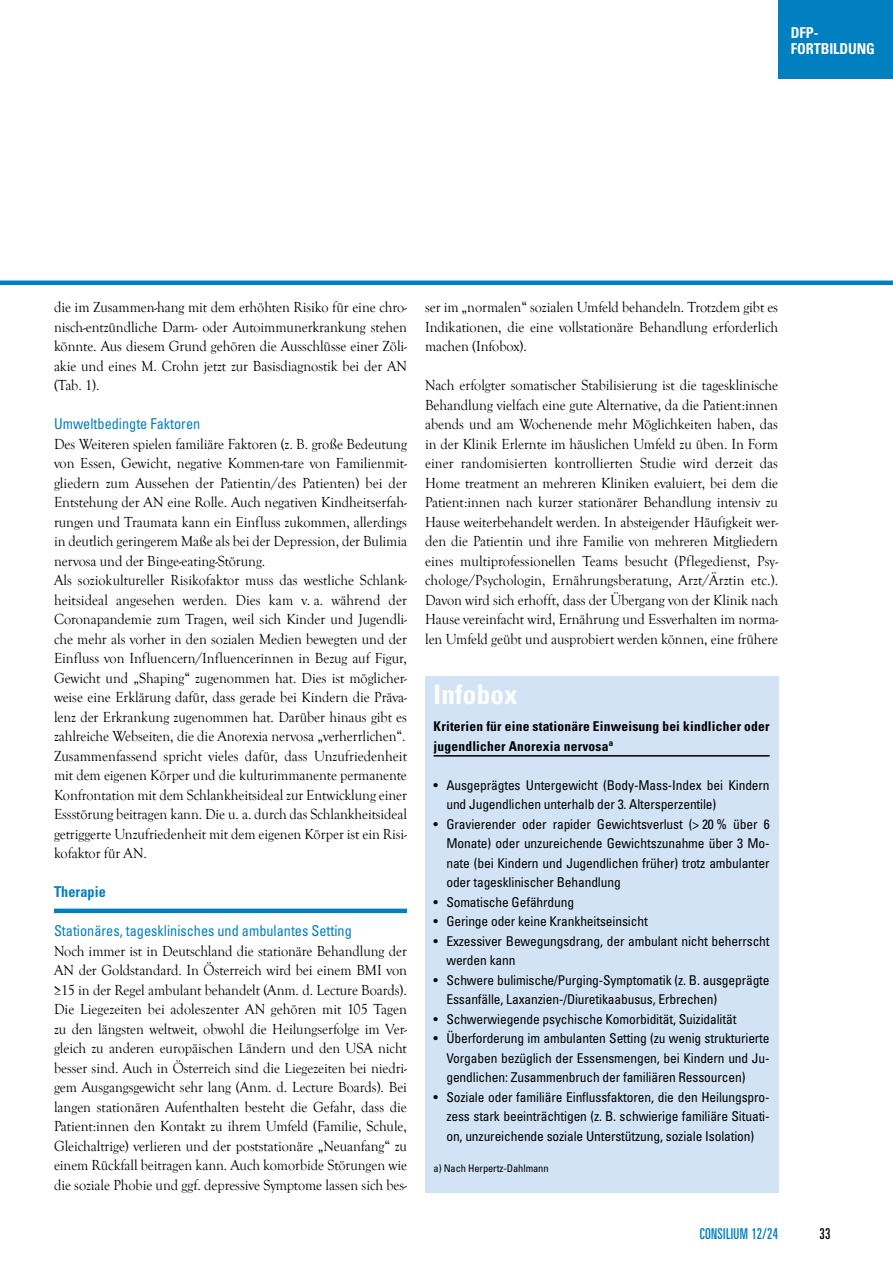
<style>
.page{position:relative;width:893px;height:1263px;background:#fff}
.page>*{position:absolute;margin:0;border:0;box-sizing:border-box;transform-origin:0 0}
.t1{font:700 condensed 27px "Univers LT Std";letter-spacing:.01em;color:#fff}
.t2{font:15px/19.5px "Goudy Old Style T";letter-spacing:-.005em;color:#000;text-align:justify;scale:.95 1}
.t3{font:condensed 15px "Univers LT Std";color:#0080c1;scale:.95 1}
.t4{font:700 condensed 15px/15.5px "Univers LT Std";letter-spacing:-.005em;color:#fff;scale:.95 1}
.t5{font:ultra-condensed 15px "Univers LT Std";letter-spacing:.025em;color:#0080c1;scale:.95 1}
.t6{font:700 condensed 15px "Univers LT Std";letter-spacing:.005em;color:#0080c1;scale:.95 1}
.t7{font:ultra-condensed 15px "Univers LT Std";color:#000;scale:.95 1}
.t8{font:condensed 13.5px/19.5px "Univers LT Std";letter-spacing:-.01em;color:#000}
.t9{font:700 condensed 13.5px/19.5px "Univers LT Std";letter-spacing:.015em;color:#000}
.t10{font:condensed 10.5px "Univers LT Std";letter-spacing:-.01em;color:#000}
</style>
<div class="page">
<hr style="left:54px;top:909px;width:353px;height:4px;background:#0080c1">
<hr style="left:0;top:281px;width:893px;height:4px;background:#0080c1">
<div style="left:778px;top:0;width:115px;height:78px;background:#0080c1"></div>
<div style="left:425px;top:676px;width:353px;height:517px;background:#d1e3f5"></div>
<hr style="left:434px;top:755px;width:336px;height:2px;background:#000">
<p class="t4" style="left:791px;top:25px;width:90px">DFP-<br>FORTBILDUNG</p>
<p class="t2" style="left:54px;top:298px;width:373px">die im Zusammen-hang mit dem erhöhten Risiko für eine chro&shy;nisch-entzündliche Darm- oder Autoimmunerkrankung stehen könnte. Aus diesem Grund gehören die Ausschlüsse einer Zöli&shy;akie und eines M. Crohn jetzt zur Basisdiagnostik bei der AN (Tab. 1).</p>
<p class="t3" style="left:54px;top:414px;width:155px">Umweltbedingte Faktoren</p>
<p class="t2" style="left:54px;top:434px;width:373px;text-align:left">Des Weiteren spielen familiäre Faktoren (z. B. große Bedeutung von Essen, Gewicht, negative Kommen-tare von Familienmit&shy;gliedern zum Aussehen der Patientin/des Patienten) bei der Entstehung der AN eine Rolle. Auch negativen Kindheitserfah&shy;rungen und Traumata kann ein Einfluss zukommen, allerdings in deutlich geringerem Maße als bei der Depression, der Bulimia nervosa und der Binge-eating-Störung.<br>Als soziokultureller Risikofaktor muss das westliche Schlank&shy;heitsideal angesehen werden. Dies kam v. a. während der Coronapandemie zum Tragen, weil sich Kinder und Jugendli&shy;che mehr als vorher in den sozialen Medien bewegten und der Einfluss von Influencern/Influencerinnen in Bezug auf Figur, Gewicht und „Shaping“ zugenommen hat. Dies ist möglicher&shy;weise eine Erklärung dafür, dass gerade bei Kindern die Präva&shy;lenz der Erkrankung zugenommen hat. Darüber hinaus gibt es zahlreiche Webseiten, die die Anorexia nervosa „verherrlichen“.<br>Zusammenfassend spricht vieles dafür, dass Unzufriedenheit mit dem eigenen Körper und die kulturimmanente permanente Konfrontation mit dem Schlankheitsideal zur Entwicklung einer Essstörung beitragen kann. Die u. a. durch das Schlankheitsideal getriggerte Unzufriedenheit mit dem eigenen Körper ist ein Risi&shy;kofaktor für AN.</p>
<p class="t6" style="left:54px;top:882px;width:56px">Therapie</p>
<p class="t3" style="left:54px;top:921px;width:315px">Stationäres, tagesklinisches und ambulantes Setting</p>
<p class="t2" style="left:54px;top:941px;width:373px">Noch immer ist in Deutschland die stationäre Behandlung der AN der Goldstandard. In Österreich wird bei einem BMI von ≥15 in der Regel ambulant behandelt (Anm. d. Lecture Boards).<br>Die Liegezeiten bei adoleszenter AN gehören mit 105 Tagen zu den längsten weltweit, obwohl die Heilungserfolge im Ver&shy;gleich zu anderen europäischen Ländern und den USA nicht besser sind. Auch in Österreich sind die Liegezeiten bei niedri&shy;gem Ausgangsgewicht sehr lang (Anm. d. Lecture Boards). Bei langen stationären Aufenthalten besteht die Gefahr, dass die Patient:innen den Kontakt zu ihrem Umfeld (Familie, Schule, Gleichaltrige) verlieren und der poststationäre „Neuanfang“ zu einem Rückfall beitragen kann. Auch komorbide Störungen wie die soziale Phobie und ggf. depressive Symptome lassen sich bes-</p>
<p class="t2" style="left:425px;top:298px;width:373px">ser im „normalen“ sozialen Umfeld behandeln. Trotzdem gibt es Indikationen, die eine vollstationäre Behandlung erforderlich machen (Infobox).</p>
<p class="t2" style="left:425px;top:376px;width:373px">Nach erfolgter somatischer Stabilisierung ist die tagesklinische Behandlung vielfach eine gute Alternative, da die Patient:innen abends und am Wochenende mehr Möglichkeiten haben, das in der Klinik Erlernte im häuslichen Umfeld zu üben. In Form einer randomisierten kontrollierten Studie wird derzeit das Home treatment an mehreren Kliniken evaluiert, bei dem die Patient:innen nach kurzer stationärer Behandlung intensiv zu Hause weiterbehandelt werden. In absteigender Häufigkeit wer&shy;den die Patientin und ihre Familie von mehreren Mitgliedern eines multiprofessionellen Teams besucht (Pflegedienst, Psy&shy;chologe/Psychologin, Ernährungsberatung, Arzt/Ärztin etc.).<br>Davon wird sich erhofft, dass der Übergang von der Klinik nach Hause vereinfacht wird, Ernährung und Essverhalten im norma&shy;len Umfeld geübt und ausprobiert werden können, eine frühere</p>
<h1 class="t1" style="left:434px;top:678px;width:86px">Infobox</h1>
<p class="t9" style="left:434px;top:717px;width:338px">Kriterien für eine stationäre Einweisung bei kindlicher oder jugendlicher Anorexia nervosa<sup>a</sup></p>
<p class="t8" style="left:446px;top:775px;width:325px;text-indent:-13px">• Ausgeprägtes Untergewicht (Body-Mass-Index bei Kindern und Jugendlichen unterhalb der 3. Altersperzentile)</p>
<p class="t8" style="left:446px;top:814px;width:325px;text-align:justify;text-indent:-13px">• Gravierender oder rapider Gewichtsverlust (&gt; 20 % über 6<br>Monate) oder unzureichende Gewichtszunahme über 3 Mo&shy;nate (bei Kindern und Jugendlichen früher) trotz ambulanter oder tagesklinischer Behandlung</p>
<p class="t8" style="left:434px;top:892px;width:142px">• Somatische Gefährdung</p>
<p class="t8" style="left:434px;top:911px;width:216px">• Geringe oder keine Krankheitseinsicht</p>
<p class="t8" style="left:446px;top:931px;width:325px;text-indent:-13px">• Exzessiver Bewegungsdrang, der ambulant nicht beherrscht werden kann</p>
<p class="t8" style="left:446px;top:970px;width:325px;text-indent:-13px">• Schwere bulimische/Purging-Symptomatik (z. B. ausgeprägte<br>Essanfälle, Laxanzien-/Diuretikaabusus, Erbrechen)</p>
<p class="t8" style="left:434px;top:1009px;width:304px">• Schwerwiegende psychische Komorbidität, Suizidalität</p>
<p class="t8" style="left:446px;top:1028px;width:325px;text-align:justify;text-indent:-13px">• Überforderung im ambulanten Setting (zu wenig strukturierte Vorgaben bezüglich der Essensmengen, bei Kindern und Ju&shy;gendlichen: Zusammenbruch der familiären Ressourcen)</p>
<p class="t8" style="left:446px;top:1087px;width:325px;text-align:justify;text-indent:-13px">• Soziale oder familiäre Einflussfaktoren, die den Heilungspro&shy;zess stark beeinträchtigen (z. B. schwierige familiäre Situati&shy;on, unzureichende soziale Unterstützung, soziale Isolation)</p>
<p class="t10" style="left:434px;top:1162px;width:117px">a) Nach Herpertz-Dahlmann</p>
<p class="t5" style="left:700px;top:1225px;width:84px">CONSILIUM 12/24</p>
<p class="t7" style="left:819px;top:1225px;width:13px">33</p>
</div>
